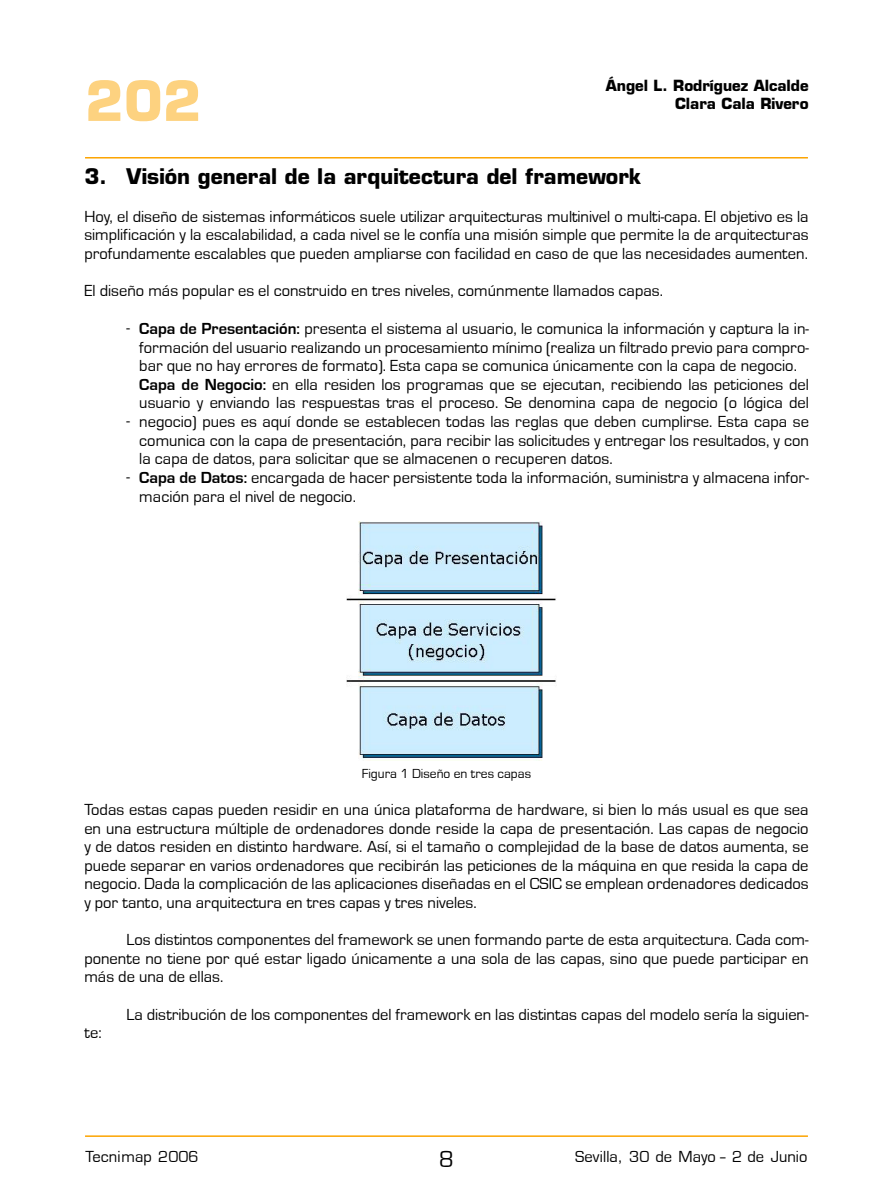
<style>
.page{position:relative;width:893px;height:1200px;background:#fff}
.page>*{position:absolute;margin:0;border:0;box-sizing:border-box;transform-origin:0 0}
.t1{font:700 54px "Eurostile";color:#fdd280}
.t2{font:700 21px "Eurostile";color:#000}
.t3{font:16.5px/18.6px "Eurostile T";color:#000;text-align:justify}
.t4{font:16.5px "Eurostile";color:#000}
.t5{font:700 15px/18px "Eurostile";color:#000;text-align:right}
.t6{font:13.5px "Eurostile T";color:#000}
.s1{font-weight:700}
</style>
<div class="page">
<hr style="left:85px;top:1135px;width:723px;height:1px;background:#fca400">
<hr style="left:85px;top:157px;width:723px;height:1px;background:#fca400">
<img style="left:346px;top:521px;width:210px;height:239px">
<h1 class="t1" style="left:85px;top:68px;width:118px">202</h1>
<p class="t5" style="left:606px;top:77px;width:204px">Ángel L. Rodríguez Alcalde<br>Clara Cala Rivero</p>
<p class="t2" style="left:84px;top:164px;width:558px">3. Visión general de la arquitectura del framework</p>
<p class="t3" style="left:84px;top:207px;width:726px">Hoy, el diseño de sistemas informáticos suele utilizar arquitecturas multinivel o multi-capa. El objetivo es la simplificación y la escalabilidad, a cada nivel se le confía una misión simple que permite la de arquitecturas profundamente escalables que pueden ampliarse con facilidad en caso de que las necesidades aumenten.</p>
<p class="t3" style="left:84px;top:281px;width:580px">El diseño más popular es el construido en tres niveles, comúnmente llamados capas.</p>
<p class="t3" style="left:126px;top:319px;width:5px">-</p>
<p class="t3" style="left:139px;top:319px;width:671px;text-align:left"><span class="s1">Capa de Presentación:</span> presenta el sistema al usuario, le comunica la información y captura la in&shy;formación del usuario realizando un procesamiento mínimo (realiza un filtrado previo para compro&shy;bar que no hay errores de formato). Esta capa se comunica únicamente con la capa de negocio.<br><span class="s1">Capa de Negocio:</span> en ella residen los programas que se ejecutan, recibiendo las peticiones del usuario y enviando las respuestas tras el proceso. Se denomina capa de negocio (o lógica del negocio) pues es aquí donde se establecen todas las reglas que deben cumplirse. Esta capa se comunica con la capa de presentación, para recibir las solicitudes y entregar los resultados, y con la capa de datos, para solicitar que se almacenen o recuperen datos.<br><span class="s1">Capa de Datos:</span> encargada de hacer persistente toda la información, suministra y almacena infor&shy;mación para el nivel de negocio.</p>
<p class="t3" style="left:126px;top:412px;width:5px">-</p>
<p class="t3" style="left:126px;top:467px;width:5px">-</p>
<p class="t6" style="left:362px;top:765px;width:171px">Figura 1 Diseño en tres capas</p>
<p class="t3" style="left:84px;top:800px;width:726px">Todas estas capas pueden residir en una única plataforma de hardware, si bien lo más usual es que sea en una estructura múltiple de ordenadores donde reside la capa de presentación. Las capas de negocio y de datos residen en distinto hardware. Así, si el tamaño o complejidad de la base de datos aumenta, se puede separar en varios ordenadores que recibirán las peticiones de la máquina en que resida la capa de negocio. Dada la complicación de las aplicaciones diseñadas en el CSIC se emplean ordenadores dedicados y por tanto, una arquitectura en tres capas y tres niveles.</p>
<p class="t3" style="left:84px;top:930px;width:726px;text-indent:42px">Los distintos componentes del framework se unen formando parte de esta arquitectura. Cada com&shy;ponente no tiene por qué estar ligado únicamente a una sola de las capas, sino que puede participar en más de una de ellas.</p>
<p class="t3" style="left:126px;top:1004px;width:684px">La distribución de los componentes del framework en las distintas capas del modelo sería la siguien-</p>
<p class="t3" style="left:84px;top:1023px;width:19px">te:</p>
<p class="t4" style="left:85px;top:1146px;width:115px">Tecnimap 2006</p>
<p class="t3" style="left:575px;top:1146px;width:234px">Sevilla, 30 de Mayo - 2 de Junio</p>
</div>
